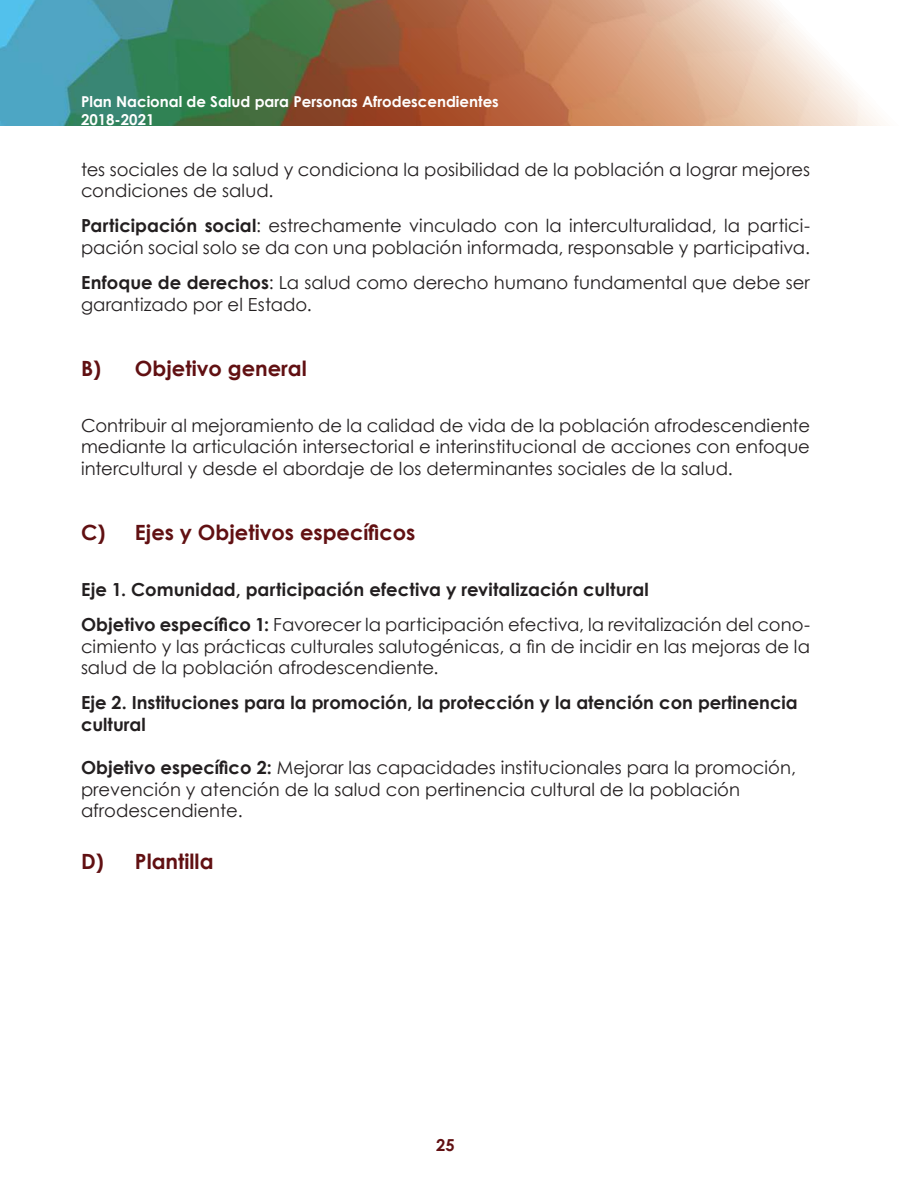
<style>
.page{position:relative;width:918px;height:1188px;background:#fff}
.page>*{position:absolute;margin:0;border:0;box-sizing:border-box;transform-origin:0 0}
.t1{font:700 21px "Century Gothic";color:#611012}
.t2{font:18px/21.6px "Century Gothic";color:#231f20}
.t3{font:700 18px/35.1px "Century Gothic";color:#231f20}
.t4{font:700 16.5px "Century Gothic";color:#611012}
.t5{font:700 15px/18px "Century Gothic";color:#fff}
.s1{font-weight:700}
.s2{font-weight:400}
</style>
<div class="page">
<img style="left:0;top:0;width:880px;height:125px">
<p class="t5" style="left:81px;top:92px;width:419px">Plan Nacional de Salud para Personas Afrodescendientes<br>2018-2021</p>
<p class="t2" style="left:81px;top:158px;width:731px">tes sociales de la salud y condiciona la posibilidad de la población a lograr mejores condiciones de salud.</p>
<p class="t2" style="left:81px;top:215px;width:731px"><span class="s1">Participación social</span>: estrechamente vinculado con la interculturalidad, la partici&shy;pación social solo se da con una población informada, responsable y participativa.</p>
<p class="t2" style="left:81px;top:271px;width:731px"><span class="s1">Enfoque de derechos</span>: La salud como derecho humano fundamental que debe ser garantizado por el Estado.</p>
<p class="t1" style="left:81px;top:355px;width:227px">B) Objetivo general</p>
<p class="t2" style="left:81px;top:414px;width:731px;text-align:justify">Contribuir al mejoramiento de la calidad de vida de la población afrodescendiente mediante la articulación intersectorial e interinstitucional de acciones con enfoque intercultural y desde el abordaje de los determinantes sociales de la salud.</p>
<p class="t1" style="left:81px;top:520px;width:336px">C) Ejes y Objetivos específicos</p>
<p class="t3" style="left:81px;top:571px;width:730px">Eje 1. Comunidad, participación efectiva y revitalización cultural<br>Objetivo específico 1: <span class="s2">Favorecer la participación efectiva, la revitalización del cono-</span></p>
<p class="t2" style="left:81px;top:635px;width:730px">cimiento y las prácticas culturales salutogénicas, a fin de incidir en las mejoras de la salud de la población afrodescendiente.</p>
<p class="t3" style="left:81px;top:691px;width:718px;line-height:21.6px">Eje 2. Instituciones para la promoción, la protección y la atención con pertinencia cultural</p>
<p class="t2" style="left:81px;top:756px;width:716px"><span class="s1">Objetivo específico 2:</span> Mejorar las capacidades institucionales para la promoción, prevención y atención de la salud con pertinencia cultural de la población afrodescendiente.</p>
<p class="t1" style="left:81px;top:849px;width:134px">D) Plantilla</p>
<p class="t4" style="left:436px;top:1135px;width:20px">25</p>
</div>
